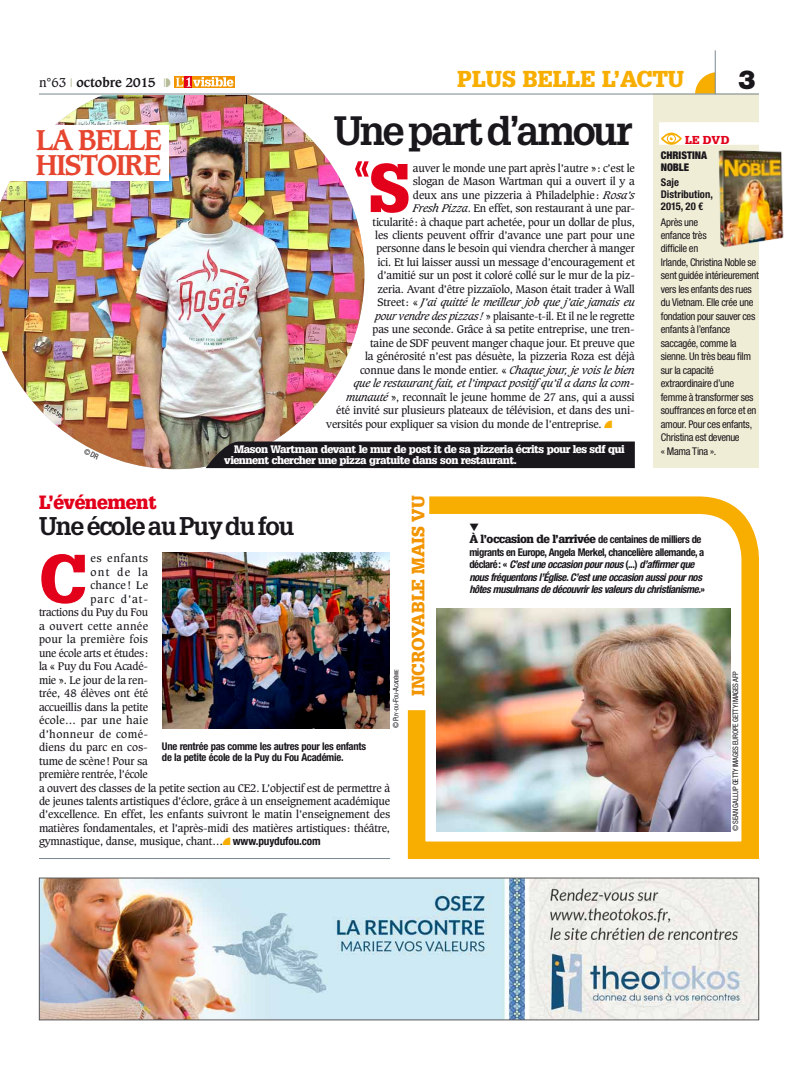
<style>
.page{position:relative;width:798px;height:1071px;background:#fff}
.page>*{position:absolute;margin:0;border:0;box-sizing:border-box;transform-origin:0 0}
.t1{font:900 67px "Glypha LT Std";color:#e2001a}
.t2{font:700 40px "Glypha";letter-spacing:-.055em;color:#1a171c}
.t3{font:700 27.75px/24.8px "Caxton Std";letter-spacing:-.04em;color:#e6452f}
.t4{font:900 26.25px "Helvetica Neue LT Std";color:#1a171c}
.t5{font:700 25px "Glypha LT Std";letter-spacing:-.045em;color:#1a171c}
.t6{font:900 22.5px "Glypha LT Std";color:#f8ae00}
.t7{font:900 18.75px "Glypha";letter-spacing:-.015em;color:#e2001a}
.t8{font:900 17.5px "Glypha LT Std";color:#f29500}
.t9{font:700 12.5px "Caxton Std";color:#1a171c}
.t10{font:900 11.25px "Glypha LT Std";color:#e2001a}
.t11{font:10.62px "Caxton Std";letter-spacing:-.015em;color:#1a171c}
.t12{font:condensed 10.62px/13.5px "Helvetica Neue LT Std";letter-spacing:-.025em;color:#1a171c}
.t13{font:italic 700 condensed 10.62px/12.5px "Helvetica Neue LT Std";letter-spacing:-.04em;color:#1a171c}
.t14{font:900 10.62px/11.2px "Glypha";letter-spacing:-.04em;color:#fff}
.t15{font:italic 10.62px "Caxton Std";letter-spacing:-.015em;color:#1a171c}
.t16{font:700 condensed 10.62px/11.2px "Helvetica Neue LT Std";letter-spacing:-.025em;color:#1a171c}
.t17{font:700 condensed 10.62px/11.9px "Helvetica Neue LT Std";color:#1a171c}
.t18{font:10.62px "Caxton Std";letter-spacing:.015em;color:#1a171c}
.t19{font:10.62px "Caxton Std";letter-spacing:.03em;color:#1a171c}
.t20{font:10.62px "Caxton Std";letter-spacing:.025em;color:#1a171c}
.t21{font:10.62px "Caxton Std";letter-spacing:.035em;color:#1a171c}
.t22{font:900 condensed 10.62px/11.9px "Helvetica Neue LT Std";letter-spacing:-.005em;color:#1a171c}
.t23{font:10.62px "Caxton Std";letter-spacing:.05em;color:#1a171c}
.t24{font:10.62px "Caxton Std";letter-spacing:.02em;color:#1a171c}
.t25{font:condensed 7.5px "Helvetica Neue LT Std";letter-spacing:-.025em;color:#1a171c}
.t26{font:condensed 5.62px "Helvetica Neue LT Std";color:#1a171c}
.s1{font-weight:400}
.s2{font-style:italic}
.s3{font-style:normal}
.s4{font-family:"Altemus Checks";font-size:7.5px;color:#f8ae00}
.s5{font-family:"Helvetica Neue LT Std";font-weight:700;font-stretch:condensed;font-size:11.25px}
.s6{font-size:7.5px}
.s7{font-family:"Glypha LT Std";font-weight:900;font-style:normal;font-stretch:normal;font-size:11.25px}
</style>
<div class="page">
<img style="left:0;top:94px;width:364px;height:375px">
<div style="left:653px;top:93px;width:105px;height:375px;background:#f0edd6"></div>
<div style="left:658px;top:122px;width:100px;height:23px;background:#fff"></div>
<svg style="left:660px;top:132px;width:21px;height:13px"></svg>
<div style="left:9px;top:125px;width:160px;height:56px;background:#fff"></div>
<div style="left:206px;top:441px;width:428px;height:27px;background:#1a171c"></div>
<hr style="left:39px;top:857px;width:351px;height:1px;background:#798991">
<svg style="left:407px;top:496px;width:352px;height:363px"></svg>
<div style="left:406px;top:495px;width:23px;height:215px;background:#fff"></div>
<img style="left:436px;top:608px;width:294px;height:223px">
<img style="left:41px;top:877px;width:718px;height:142px">
<img style="left:718px;top:148px;width:66px;height:101px">
<svg style="left:355px;top:161px;width:13px;height:15px"></svg>
<img style="left:162px;top:552px;width:227px;height:176px">
<svg style="left:695px;top:72px;width:19px;height:21px"></svg>
<hr style="left:714px;top:50px;width:1px;height:44px;background:#798991">
<hr style="left:39px;top:93px;width:719px;height:1px;background:#798991">
<div style="left:175px;top:76px;width:10px;height:11px;background:#f29500"></div>
<div style="left:184px;top:76px;width:8px;height:11px;background:#e2001a"></div>
<svg style="left:192px;top:76px;width:43px;height:11px"></svg>
<svg style="left:176px;top:77px;width:57px;height:10px"></svg>
<svg style="left:83px;top:447px;width:16px;height:12px"></svg>
<svg style="left:469px;top:523px;width:9px;height:7px"></svg>
<p class="t9" style="left:39px;top:74px;width:118px"><span class="s1">n°63</span> OCTOBRE 2015</p>
<h3 class="t6" style="left:457px;top:65px;width:228px">Plus belle l’actu</h3>
<h3 class="t4" style="left:738px;top:64px;width:19px">3</h3>
<h3 class="t3" style="left:36px;top:128px;width:127px">LA BELLE<br>HISTOIRE</h3>
<h2 class="t2" style="left:334px;top:105px;width:300px">Une part d’amour</h2>
<h1 class="t1" style="left:369px;top:147px;width:39px">S</h1>
<p class="t11" style="left:413px;top:161px;width:223px">auver le monde une part après l’autre »: c’est le</p>
<p class="t11" style="left:413px;top:175px;width:223px">slogan de Mason Wartman qui a ouvert il y a</p>
<p class="t11" style="left:413px;top:188px;width:223px">deux ans une pizzeria à Philadelphie: <span class="s2">Rosa’s</span></p>
<p class="t11" style="left:413px;top:202px;width:223px"><span class="s2">Fresh Pizza</span>. En effet, son restaurant à une par-</p>
<p class="t11" style="left:372px;top:215px;width:264px">ticularité: à chaque part achetée, pour un dollar de plus,</p>
<p class="t11" style="left:375px;top:229px;width:261px">les clients peuvent offrir d’avance une part pour une</p>
<p class="t11" style="left:376px;top:242px;width:260px">personne dans le besoin qui viendra chercher à manger</p>
<p class="t11" style="left:377px;top:255px;width:258px">ici. Et lui laisser aussi un message d’encouragement et</p>
<p class="t11" style="left:377px;top:269px;width:258px">d’amitié sur un post it coloré collé sur le mur de la piz-</p>
<p class="t11" style="left:377px;top:282px;width:259px">zeria. Avant d’être pizzaïolo, Mason était trader à Wall</p>
<p class="t15" style="left:377px;top:296px;width:259px"><span class="s3">Street: «</span> J’ai quitté le meilleur job que j’aie jamais eu</p>
<p class="t11" style="left:375px;top:309px;width:261px"><span class="s2">pour vendre des pizzas!</span> » plaisante-t-il. Et il ne le regrette</p>
<p class="t11" style="left:372px;top:323px;width:263px">pas une seconde. Grâce à sa petite entreprise, une tren-</p>
<p class="t11" style="left:370px;top:336px;width:266px">taine de SDF peuvent manger chaque jour. Et preuve que</p>
<p class="t11" style="left:365px;top:350px;width:271px">la générosité n’est pas désuète, la pizzeria Roza est déjà</p>
<p class="t11" style="left:360px;top:363px;width:276px">connue dans le monde entier. « <span class="s2">Chaque jour, je vois le bien</span></p>
<p class="t15" style="left:353px;top:377px;width:282px">que le restaurant fait, et l’impact positifqu’il a dans la com-</p>
<p class="t11" style="left:346px;top:390px;width:290px"><span class="s2">munauté</span> », reconnaît le jeune homme de 27 ans, qui a aussi</p>
<p class="t11" style="left:336px;top:404px;width:300px">été invité sur plusieurs plateaux de télévision, et dans des uni-</p>
<p class="t11" style="left:326px;top:417px;width:287px">versités pour expliquer sa vision du monde de l’entreprise. <span class="s4">a</span></p>
<p class="t14" style="left:224px;top:443px;width:401px;text-indent:10px">Mason Wartman devant le mur de post it de sa pizzeria écrits pour les sdf qui viennent chercher une pizza gratuite dans son restaurant.</p>
<p class="t10" style="left:684px;top:133px;width:28px">LE DVD</p>
<p class="t22" style="left:660px;top:149px;width:48px">CHRISTINA<br>NOBLE</p>
<p class="t17" style="left:660px;top:176px;width:54px">Saje<br>Distribution,<br>2015, 20 €</p>
<p class="t12" style="left:660px;top:215px;width:99px">Après une<br>enfance très<br>difficile en<br>Irlande, Christina Noble se sent guidée intérieurement vers les enfants des rues du Vietnam. Elle crée une fondation pour sauver ces enfants à l’enfance saccagée, comme la sienne. Un très beau film sur la capacité extraordinaire d’une femme à transformer ses souffrances en force et en amour. Pour ces enfants,<br>Christina est devenue<br>« Mama Tina ».</p>
<h3 class="t7" style="left:39px;top:490px;width:119px">L’événement</h3>
<h3 class="t5" style="left:39px;top:511px;width:257px">Une école au Puy du fou</h3>
<h1 class="t1" style="left:39px;top:538px;width:50px">C</h1>
<p class="t23" style="left:90px;top:552px;width:59px">es enfants</p>
<p class="t11" style="left:90px;top:565px;width:59px">ont de la</p>
<p class="t24" style="left:90px;top:579px;width:59px">chance ! Le</p>
<p class="t11" style="left:90px;top:592px;width:59px">parc d’at-</p>
<p class="t11" style="left:39px;top:606px;width:111px">tractions du Puy du Fou</p>
<p class="t19" style="left:39px;top:619px;width:111px">a ouvert cette année</p>
<p class="t18" style="left:39px;top:633px;width:111px">pour la première fois</p>
<p class="t11" style="left:39px;top:646px;width:111px">une école arts et études:</p>
<p class="t11" style="left:39px;top:659px;width:111px">la « Puy du Fou Acadé-</p>
<p class="t11" style="left:39px;top:673px;width:111px">mie ». Le jour de la ren-</p>
<p class="t11" style="left:39px;top:686px;width:111px">trée, 48 élèves ont été</p>
<p class="t11" style="left:39px;top:700px;width:111px">accueillis dans la petite</p>
<p class="t20" style="left:39px;top:713px;width:111px">école… par une haie</p>
<p class="t21" style="left:39px;top:727px;width:111px">d’honneur de comé-</p>
<p class="t11" style="left:39px;top:740px;width:110px">diens du parc en cos-</p>
<p class="t11" style="left:39px;top:754px;width:110px">tume de scène! Pour sa</p>
<p class="t11" style="left:39px;top:767px;width:110px">première rentrée, l’école</p>
<p class="t11" style="left:39px;top:781px;width:352px">a ouvert des classes de la petite section au CE2. L’objectif est de permettre à</p>
<p class="t11" style="left:39px;top:794px;width:352px">de jeunes talents artistiques d’éclore, grâce à un enseignement académique</p>
<p class="t11" style="left:39px;top:808px;width:352px">d’excellence. En effet, les enfants suivront le matin l’enseignement des</p>
<p class="t11" style="left:39px;top:821px;width:352px">matières fondamentales, et l’après-midi des matières artistiques: théâtre,</p>
<p class="t11" style="left:39px;top:834px;width:283px">gymnastique, danse, musique, chant…<span class="s4">a</span> <span class="s5">www.puydufou.com</span></p>
<p class="t26" style="left:393px;top:728px;width:60px;rotate:-90deg"><span class="s6">© P</span>uy<span class="s6">-</span>du<span class="s6">-F</span>ou<span class="s6">-A</span>cadémie</p>
<p class="t16" style="left:162px;top:740px;width:205px">Une rentrée pas comme les autres pour les enfants de la petite école de la Puy du Fou Académie.</p>
<h3 class="t8" style="left:407px;top:695px;width:202px;rotate:-90deg">Incroyable mais vu</h3>
<p class="t13" style="left:469px;top:533px;width:237px"><span class="s7">À l’occasion de l’arrivée</span> <span class="s3">de centaines de milliers de migrants en Europe, Angela Merkel, chancelière allemande, a déclaré: «</span> C’est une occasion pour nous <span class="s3">(...)</span> d’affirmer que nous fréquentons l’Église. C’est une occasion aussi pour nos hôtes musulmans de découvrir les valeurs du christianisme<span class="s3">.»</span></p>
<p class="t25" style="left:730px;top:830px;width:161px;rotate:-90deg">© SEAN GALLUP GETTY IMAGES EUROPE GETTY IMAGES AFP</p>
</div>
